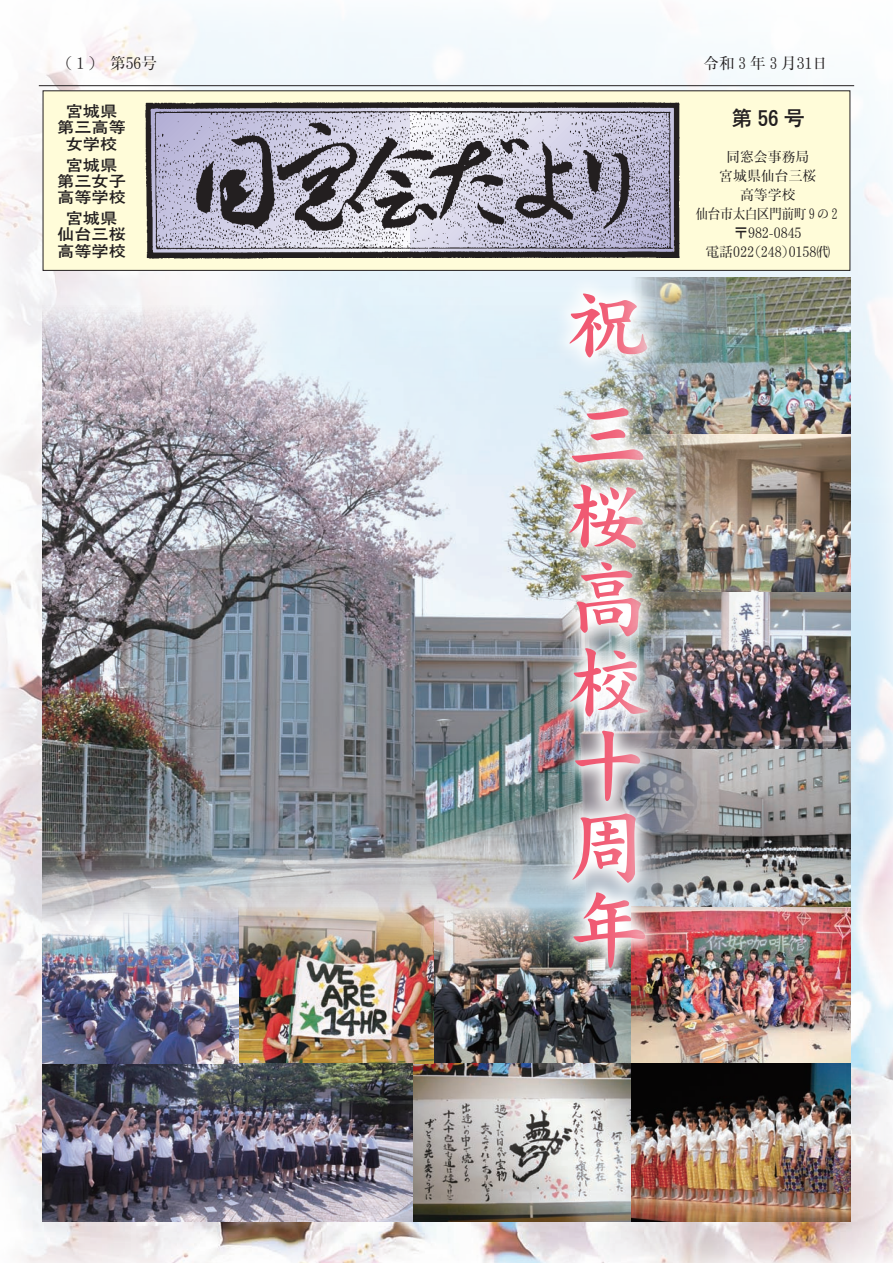
<style>
.page{position:relative;width:893px;height:1263px;background:#fff}
.page>*{position:absolute;margin:0;border:0;box-sizing:border-box;transform-origin:0 0}
.t1{font:82.5px/82.5px "DF Kai Sho G SB WINP RKSJ H";color:#f05972}
.t2{font:21px "Motoya Gothic W4 90 msp RKSJ H";color:#231f20}
.t3{font:15.6px/16.2px "Motoya Gothic W4 90 msp RKSJ H";color:#231f20;text-align:center;scale:1.11 1}
.t4{font:15.6px "Motoya Mincho W3 90 msp RKSJ H";color:#231f20}
.t5{font:13.8px/18.9px "Motoya Mincho W3 90 msp RKSJ H";color:#231f20;text-align:center}
</style>
<div class="page">
<img style="left:0;top:9px;width:893px;height:1254px">
<hr style="left:39px;top:85px;width:815px;height:1px;background:#231f20">
<div style="left:43px;top:90px;width:807px;height:181px;background:#fffcd9;border:1px solid #231f20"></div>
<img style="left:145px;top:102px;width:535px;height:157px">
<img style="left:43px;top:920px;width:588px;height:144px">
<img style="left:43px;top:302px;width:507px;height:618px">
<img style="left:631px;top:277px;width:219px;height:787px">
<img style="left:43px;top:1064px;width:807px;height:157px">
<img style="left:550px;top:274px;width:118px;height:713px">
<p class="t4" style="left:56px;top:55px;width:102px">（ 1 ）第56号</p>
<p class="t3" style="left:57px;top:103px;width:64px">宮城県第三高等女学校</p>
<p class="t3" style="left:57px;top:157px;width:64px">宮城県第三女子高等学校</p>
<p class="t3" style="left:57px;top:210px;width:64px">宮城県仙台三桜高等学校</p>
<h1 class="t1" style="left:566px;top:283px;width:83px">祝</h1>
<h1 class="t1" style="left:566px;top:393px;width:84px">三桜高校十周年</h1>
<p class="t4" style="left:704px;top:55px;width:126px">令和３年３月31日</p>
<h2 class="t2" style="left:731px;top:108px;width:75px">第56 号</h2>
<p class="t5" style="left:696px;top:147px;width:147px">同窓会事務局<br>宮城県仙台三桜<br>高等学校<br>仙台市太白区門前町９の２〒982-0845</p>
<p class="t5" style="left:747px;top:242px;width:50px">（248）</p>
<p class="t5" style="left:705px;top:242px;width:50px">電話022</p>
<p class="t5" style="left:789px;top:242px;width:43px">0158㈹</p>
</div>
